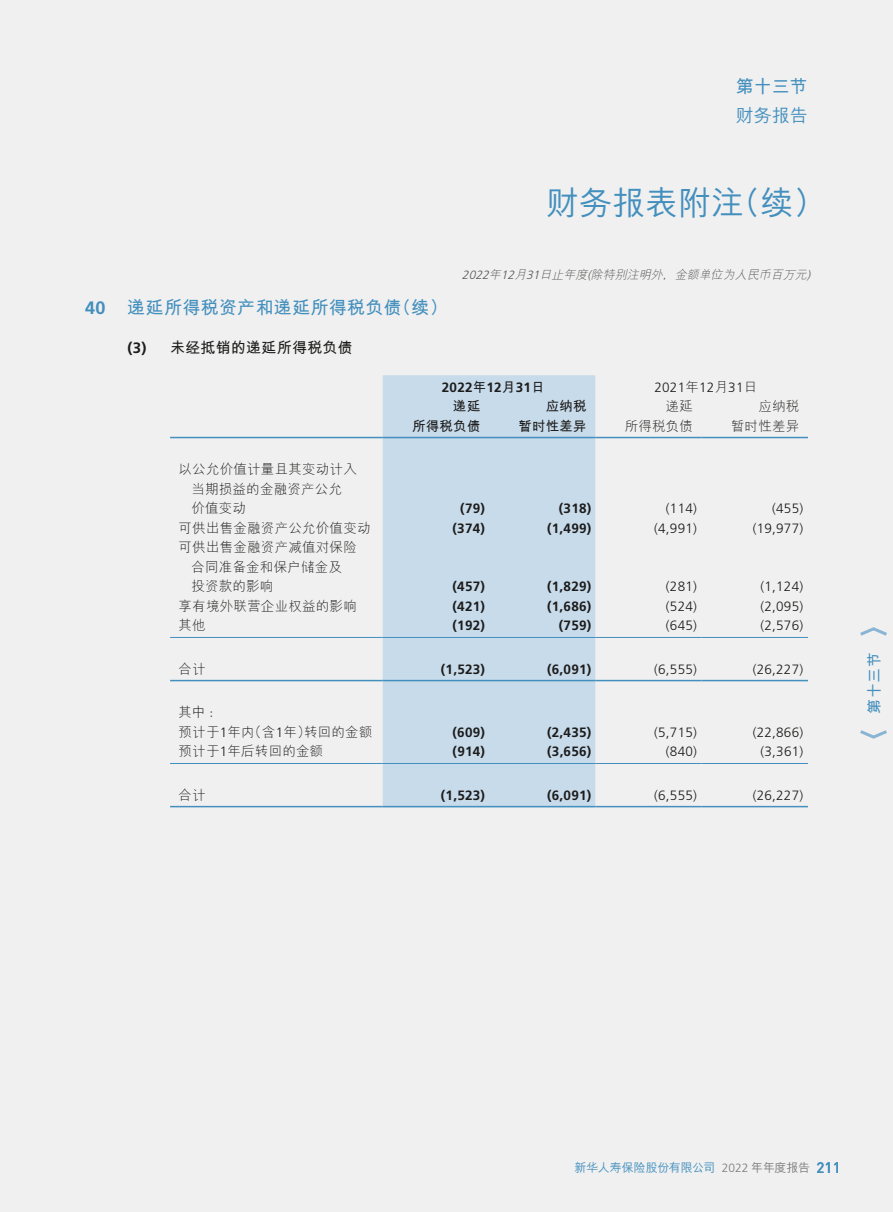
<style>
.page{position:relative;width:893px;height:1212px;background:#f0f0f0}
.page>*{position:absolute;margin:0;border:0;box-sizing:border-box;transform-origin:0 0}
.t1{font:500 33px "M Hei PRC";color:#438fbe}
.t2{font:700 18px "M Hei PRC";letter-spacing:.015em;color:#438fbe}
.t3{font:500 18px "M Hei PRC";color:#438fbe}
.t4{font:700 15px "M Hei PRC";letter-spacing:.015em;color:#1c1c1b}
.t5{font:700 15px "M Hei PRC";color:#438fbe}
.t6{font:500 15px "DIN";color:#438fbe}
.t7{font:300 13.5px/19.5px "M Hei PRC";letter-spacing:.015em;color:#1c1c1b}
.t8{font:300 13.5px "Frutiger LT Std";letter-spacing:.015em;color:#1c1c1b}
.t9{font:700 13.5px "Frutiger LT Std";letter-spacing:.015em;color:#1c1c1b}
.t10{font:700 13.5px/19.5px "M Hei PRC";letter-spacing:.015em;color:#1c1c1b;text-align:right}
.t11{font:italic 300 12px "M Hei PRC";color:#575756}
.t12{font:500 12px "M Hei PRC";letter-spacing:-.02em;color:#438fbe}
.s1{font-family:"Frutiger LT Std"}
.s2{font-family:"M Hei PRC"}
.s3{font-family:"Frutiger LT Std";font-weight:300;color:#7c7b7b}
.s4{color:#7c7b7b}
</style>
<div class="page">
<svg style="left:860px;top:627px;width:27px;height:9px"></svg>
<svg style="left:860px;top:730px;width:27px;height:9px"></svg>
<div style="left:383px;top:375px;width:212px;height:431px;background:#c8dbeb"></div>
<hr style="left:170px;top:437px;width:213px;height:1px;background:#438fbe">
<hr style="left:383px;top:437px;width:106px;height:1px;background:#438fbe">
<hr style="left:489px;top:437px;width:106px;height:1px;background:#438fbe">
<hr style="left:595px;top:437px;width:107px;height:1px;background:#438fbe">
<hr style="left:702px;top:437px;width:106px;height:1px;background:#438fbe">
<hr style="left:170px;top:637px;width:213px;height:1px;background:#438fbe">
<hr style="left:383px;top:637px;width:106px;height:1px;background:#438fbe">
<hr style="left:489px;top:637px;width:106px;height:1px;background:#438fbe">
<hr style="left:595px;top:637px;width:107px;height:1px;background:#438fbe">
<hr style="left:702px;top:637px;width:106px;height:1px;background:#438fbe">
<hr style="left:170px;top:680px;width:213px;height:1px;background:#438fbe">
<hr style="left:383px;top:680px;width:106px;height:1px;background:#438fbe">
<hr style="left:489px;top:680px;width:106px;height:1px;background:#438fbe">
<hr style="left:595px;top:680px;width:107px;height:1px;background:#438fbe">
<hr style="left:702px;top:680px;width:106px;height:1px;background:#438fbe">
<hr style="left:170px;top:763px;width:213px;height:1px;background:#438fbe">
<hr style="left:383px;top:763px;width:106px;height:1px;background:#438fbe">
<hr style="left:489px;top:763px;width:106px;height:1px;background:#438fbe">
<hr style="left:595px;top:763px;width:107px;height:1px;background:#438fbe">
<hr style="left:702px;top:763px;width:106px;height:1px;background:#438fbe">
<hr style="left:170px;top:806px;width:213px;height:1px;background:#438fbe">
<hr style="left:383px;top:806px;width:106px;height:1px;background:#438fbe">
<hr style="left:489px;top:806px;width:106px;height:1px;background:#438fbe">
<hr style="left:595px;top:806px;width:107px;height:1px;background:#438fbe">
<hr style="left:702px;top:806px;width:106px;height:1px;background:#438fbe">
<h2 class="t2" style="left:736px;top:77px;width:73px">第十三节</h2>
<h2 class="t3" style="left:736px;top:107px;width:74px">财务报告</h2>
<h1 class="t1" style="left:546px;top:186px;width:282px">财务报表附注（续）</h1>
<h2 class="t2" style="left:85px;top:298px;width:364px"><span class="s1">40</span> 递延所得税资产和递延所得税负债（续）</h2>
<p class="t4" style="left:128px;top:340px;width:227px"><span class="s1">(3)</span> 未经抵销的递延所得税负债</p>
<p class="t11" style="left:462px;top:268px;width:353px"><span class="s1">2022</span>年<span class="s1">12</span>月<span class="s1">31</span>日止年度<span class="s1">(</span>除特别注明外，金额单位为人民币百万元<span class="s1">)</span></p>
<p class="t7" style="left:191px;top:459px;width:167px;text-indent:-13px">以公允价值计量且其变动计入当期损益的金融资产公允价值变动</p>
<p class="t9" style="left:442px;top:379px;width:104px">2022<span class="s2">年</span>12<span class="s2">月</span>31<span class="s2">日</span></p>
<p class="t8" style="left:654px;top:379px;width:104px">2021<span class="s2">年</span>12<span class="s2">月</span>31<span class="s2">日</span></p>
<p class="t10" style="left:412px;top:396px;width:70px">递延<br>所得税负债</p>
<p class="t10" style="left:518px;top:396px;width:70px">应纳税<br>暂时性差异</p>
<p class="t7" style="left:625px;top:396px;width:70px;text-align:right">递延<br>所得税负债</p>
<p class="t7" style="left:731px;top:396px;width:70px;text-align:right">应纳税<br>暂时性差异</p>
<p class="t9" style="left:460px;top:500px;width:26px">(79)</p>
<p class="t9" style="left:559px;top:500px;width:34px">(318)</p>
<p class="t8" style="left:666px;top:501px;width:32px">(114)</p>
<p class="t8" style="left:772px;top:501px;width:32px">(455)</p>
<p class="t7" style="left:179px;top:518px;width:193px">可供出售金融资产公允价值变动</p>
<p class="t9" style="left:453px;top:520px;width:34px">(374)</p>
<p class="t9" style="left:547px;top:520px;width:46px">(1,499)</p>
<p class="t8" style="left:654px;top:520px;width:44px">(4,991)</p>
<p class="t8" style="left:753px;top:520px;width:52px">(19,977)</p>
<p class="t7" style="left:191px;top:537px;width:167px;text-indent:-13px">可供出售金融资产减值对保险合同准备金和保户储金及投资款的影响</p>
<p class="t9" style="left:453px;top:578px;width:34px">(457)</p>
<p class="t9" style="left:547px;top:578px;width:46px">(1,829)</p>
<p class="t8" style="left:666px;top:579px;width:32px">(281)</p>
<p class="t8" style="left:760px;top:579px;width:44px">(1,124)</p>
<p class="t7" style="left:179px;top:596px;width:180px">享有境外联营企业权益的影响</p>
<p class="t9" style="left:453px;top:598px;width:34px">(421)</p>
<p class="t9" style="left:547px;top:598px;width:46px">(1,686)</p>
<p class="t8" style="left:666px;top:598px;width:32px">(524)</p>
<p class="t8" style="left:760px;top:598px;width:44px">(2,095)</p>
<p class="t7" style="left:179px;top:615px;width:29px">其他</p>
<p class="t9" style="left:453px;top:617px;width:34px">(192)</p>
<p class="t9" style="left:559px;top:617px;width:34px">(759)</p>
<p class="t8" style="left:666px;top:618px;width:32px">(645)</p>
<p class="t8" style="left:760px;top:618px;width:44px">(2,576)</p>
<p class="t7" style="left:179px;top:659px;width:29px">合计</p>
<p class="t9" style="left:441px;top:661px;width:46px">(1,523)</p>
<p class="t9" style="left:547px;top:661px;width:46px">(6,091)</p>
<p class="t8" style="left:654px;top:661px;width:44px">(6,555)</p>
<p class="t8" style="left:753px;top:661px;width:52px">(26,227)</p>
<p class="t7" style="left:179px;top:702px;width:195px">其中：<br>预计于<span class="s1">1</span>年内（含<span class="s1">1</span>年）转回的金额</p>
<p class="t9" style="left:453px;top:724px;width:34px">(609)</p>
<p class="t9" style="left:547px;top:724px;width:46px">(2,435)</p>
<p class="t8" style="left:654px;top:724px;width:44px">(5,715)</p>
<p class="t8" style="left:753px;top:724px;width:52px">(22,866)</p>
<p class="t7" style="left:179px;top:741px;width:146px">预计于<span class="s1">1</span>年后转回的金额</p>
<p class="t9" style="left:453px;top:744px;width:34px">(914)</p>
<p class="t9" style="left:547px;top:744px;width:46px">(3,656)</p>
<p class="t8" style="left:666px;top:744px;width:32px">(840)</p>
<p class="t8" style="left:761px;top:744px;width:44px">(3,361)</p>
<p class="t7" style="left:179px;top:785px;width:29px">合计</p>
<p class="t9" style="left:441px;top:787px;width:46px">(1,523)</p>
<p class="t9" style="left:547px;top:787px;width:46px">(6,091)</p>
<p class="t8" style="left:654px;top:787px;width:44px">(6,555)</p>
<p class="t8" style="left:753px;top:787px;width:52px">(26,227)</p>
<p class="t5" style="left:867px;top:714px;width:63px;rotate:-90deg">第十三节</p>
<p class="t12" style="left:574px;top:1161px;width:237px">新华人寿保险股份有限公司 <span class="s3">2022</span> <span class="s4">年年度报告</span></p>
<p class="t6" style="left:816px;top:1157px;width:26px">211</p>
</div>
